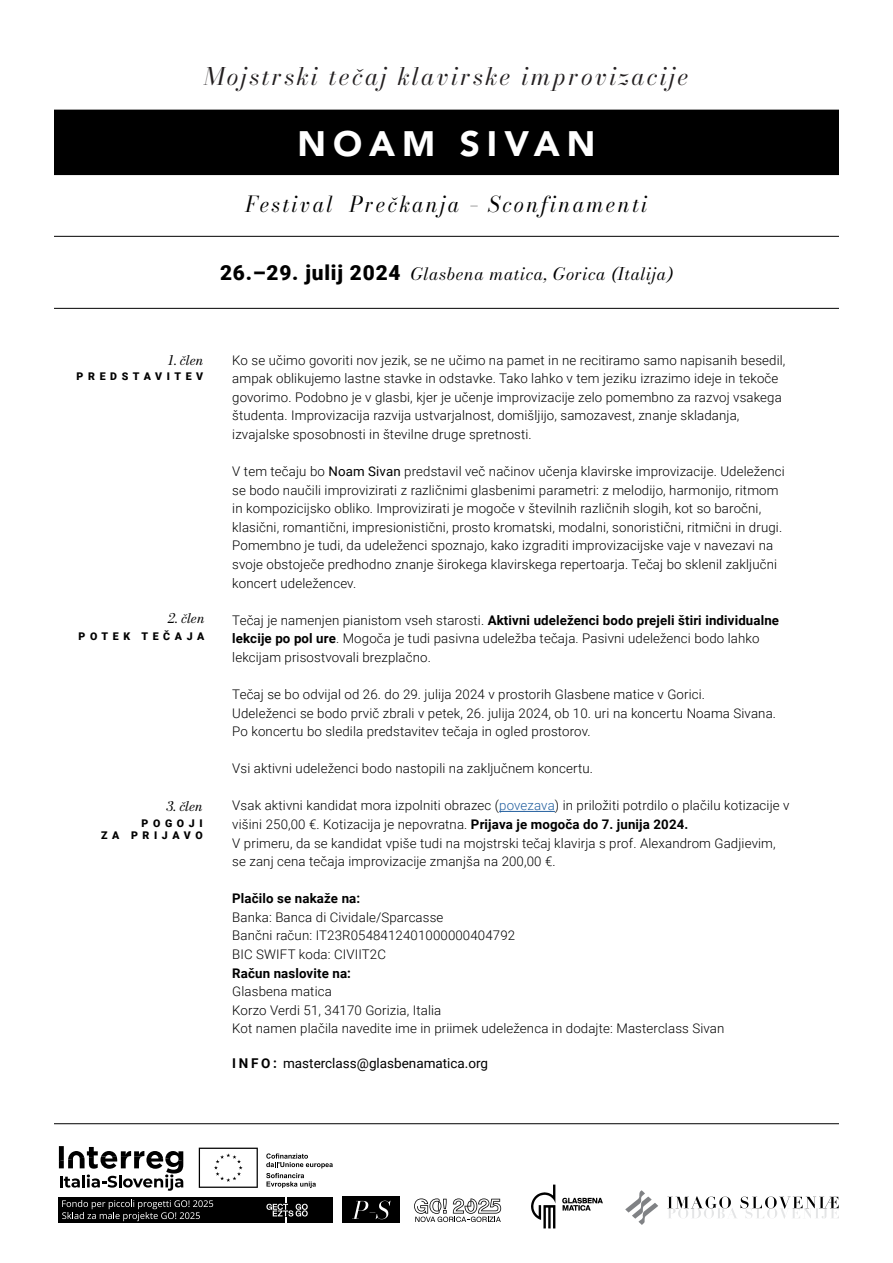
<style>
.page{position:relative;width:893px;height:1263px;background:#fff}
.page>*{position:absolute;margin:0;border:0;box-sizing:border-box;transform-origin:0 0}
.t1{font:900 35.1px "Avenir LT Std";letter-spacing:.2em;color:#fff}
.t2{font:italic 24px "Bodoni Moda";letter-spacing:.1em;color:#231f20}
.t3{font:italic 21.75px "Bodoni Moda";letter-spacing:.11em;color:#000;scale:.96 1}
.t4{font:italic 16.95px "Bodoni Moda";letter-spacing:.04em;color:#000}
.t5{font:13.5px "Roboto";color:#000}
.t6{font:300 13.2px/18.6px "Roboto";letter-spacing:.01em;color:#000}
.t7{font:700 13.2px "Roboto";letter-spacing:.01em;color:#000}
.t8{font:italic 13.2px "Bodoni Moda";color:#000}
.t9{font:900 10.65px/12.8px "Roboto";letter-spacing:.435em;color:#000;text-align:right}
.s1{font-family:"Roboto";font-weight:900;font-style:normal;font-size:20.85px}
.s2{font-weight:400}
.s3{font-weight:700}
.s4{color:#215e9e}
</style>
<div class="page">
<div style="left:55px;top:110px;width:783px;height:64px;background:#000"></div>
<div style="left:54px;top:110px;width:785px;height:65px;border:1px solid #000"></div>
<hr style="left:499px;top:811px;width:56px;height:1px;background:#215e9e">
<hr style="left:54px;top:308px;width:785px;height:1px;background:#000">
<hr style="left:54px;top:236px;width:785px;height:1px;background:#000">
<hr style="left:54px;top:1123px;width:785px;height:1px;background:#000">
<svg style="left:199px;top:1147px;width:59px;height:41px"></svg>
<svg style="left:59px;top:1146px;width:124px;height:45px"></svg>
<svg style="left:266px;top:1153px;width:67px;height:35px"></svg>
<div style="left:59px;top:1197px;width:274px;height:26px;background:#000"></div>
<svg style="left:266px;top:1197px;width:42px;height:26px"></svg>
<svg style="left:62px;top:1200px;width:151px;height:21px"></svg>
<svg style="left:625px;top:1190px;width:33px;height:35px"></svg>
<svg style="left:667px;top:1196px;width:172px;height:23px"></svg>
<svg style="left:531px;top:1184px;width:24px;height:44px"></svg>
<svg style="left:562px;top:1198px;width:41px;height:13px"></svg>
<svg style="left:414px;top:1198px;width:87px;height:24px"></svg>
<div style="left:343px;top:1197px;width:57px;height:26px;background:#000"></div>
<svg style="left:352px;top:1201px;width:39px;height:18px"></svg>
<h2 class="t2" style="left:204px;top:60px;width:486px">Mojstrski tečaj klavirske improvizacije</h2>
<h1 class="t1" style="left:297px;top:122px;width:300px">NOAM SIVAN</h1>
<h3 class="t3" style="left:246px;top:189px;width:420px">Festival Prečkanja ‒ Sconfinamenti</h3>
<p class="t4" style="left:220px;top:263px;width:454px"><span class="s1">26.–29. julij 2024</span> Glasbena matica, Gorica (Italija)</p>
<p class="t8" style="left:168px;top:351px;width:37px">1. člen</p>
<p class="t9" style="left:77px;top:370px;width:128px">PREDSTAVITEV</p>
<p class="t8" style="left:168px;top:609px;width:38px">2. člen</p>
<p class="t9" style="left:79px;top:630px;width:127px">POTEK TEČAJA</p>
<p class="t8" style="left:166px;top:797px;width:38px">3. člen</p>
<p class="t9" style="left:101px;top:816px;width:103px">POGOJI<br>ZA PRIJAVO</p>
<p class="t6" style="left:232px;top:350px;width:555px">Ko se učimo govoriti nov jezik, se ne učimo na pamet in ne recitiramo samo napisanih besedil, ampak oblikujemo lastne stavke in odstavke. Tako lahko v tem jeziku izrazimo ideje in tekoče govorimo. Podobno je v glasbi, kjer je učenje improvizacije zelo pomembno za razvoj vsakega študenta. Improvizacija razvija ustvarjalnost, domišljijo, samozavest, znanje skladanja, izvajalske sposobnosti in številne druge spretnosti.</p>
<p class="t6" style="left:232px;top:462px;width:554px">V tem tečaju bo <span class="s2">Noam Sivan</span> predstavil več načinov učenja klavirske improvizacije. Udeleženci se bodo naučili improvizirati z različnimi glasbenimi parametri: z melodijo, harmonijo, ritmom in kompozicijsko obliko. Improvizirati je mogoče v številnih različnih slogih, kot so baročni, klasični, romantični, impresionistični, prosto kromatski, modalni, sonoristični, ritmični in drugi.<br>Pomembno je tudi, da udeleženci spoznajo, kako izgraditi improvizacijske vaje v navezavi na svoje obstoječe predhodno znanje širokega klavirskega repertoarja. Tečaj bo sklenil zaključni koncert udeležencev.</p>
<p class="t6" style="left:232px;top:610px;width:548px">Tečaj je namenjen pianistom vseh starosti. <span class="s3">Aktivni udeleženci bodo prejeli štiri individualne lekcije po pol ure</span>. Mogoča je tudi pasivna udeležba tečaja. Pasivni udeleženci bodo lahko lekcijam prisostvovali brezplačno.</p>
<p class="t6" style="left:232px;top:684px;width:545px">Tečaj se bo odvijal od 26. do 29. julija 2024 v prostorih Glasbene matice v Gorici.<br>Udeleženci se bodo prvič zbrali v petek, 26. julija 2024, ob 10. uri na koncertu Noama Sivana.<br>Po koncertu bo sledila predstavitev tečaja in ogled prostorov.</p>
<p class="t6" style="left:232px;top:759px;width:362px">Vsi aktivni udeleženci bodo nastopili na zaključnem koncertu.</p>
<p class="t6" style="left:232px;top:796px;width:559px">Vsak aktivni kandidat mora izpolniti obrazec (<span class="s4">povezava</span>) in priložiti potrdilo o plačilu kotizacije v višini 250,00 €. Kotizacija je nepovratna. <span class="s3">Prijava je mogoča do 7. junija 2024.<br></span>V primeru, da se kandidat vpiše tudi na mojstrski tečaj klavirja s prof. Alexandrom Gadjievim, se zanj cena tečaja improvizacije zmanjša na 200,00 €.</p>
<p class="t7" style="left:232px;top:889px;width:129px">Plačilo se nakaže na:</p>
<p class="t6" style="left:232px;top:907px;width:284px">Banka: Banca di Cividale/Sparcasse<br>Bančni račun: IT23R0548412401000000404792<br>BIC SWIFT koda: CIVIIT2C</p>
<p class="t7" style="left:232px;top:964px;width:120px">Račun naslovite na:</p>
<p class="t6" style="left:232px;top:982px;width:494px">Glasbena matica<br>Korzo Verdi 51, 34170 Gorizia, Italia<br>Kot namen plačila navedite ime in priimek udeleženca in dodajte: Masterclass Sivan</p>
<p class="t5" style="left:232px;top:1054px;width:257px"><span class="s3">I N F O :</span> masterclass@glasbenamatica.org</p>
</div>
